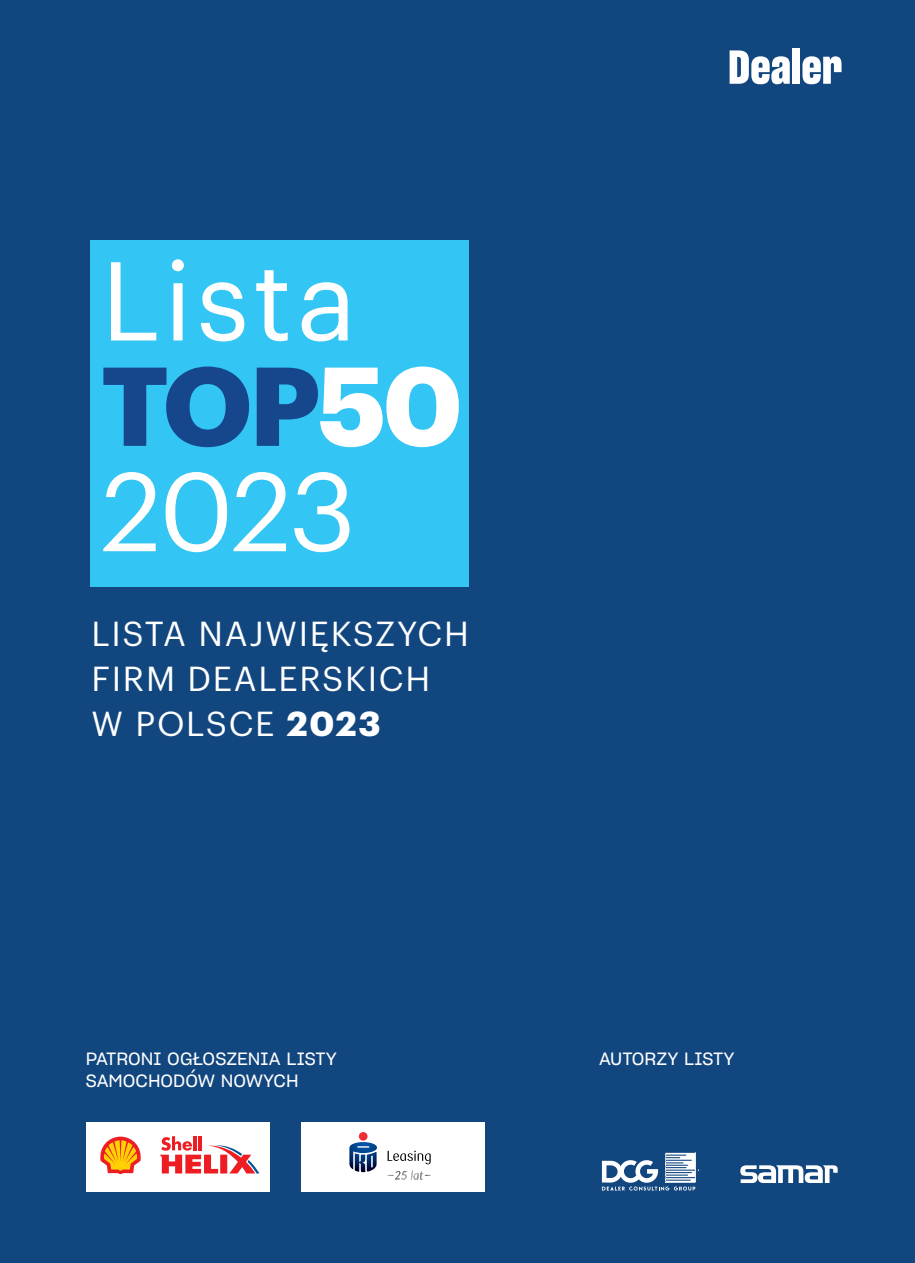
<style>
.page{position:relative;width:915px;height:1263px;background:#fff}
.page>*{position:absolute;margin:0;border:0;box-sizing:border-box;transform-origin:0 0}
.t1{font:109.35px/105.3px "Graphik";letter-spacing:.04em;color:#fff}
.t2{font:34.05px/45px "Graphik";letter-spacing:.05em;color:#fff}
.t3{font:17.55px "Sharp Grotesk Book 20";color:#fff}
.s1{font-weight:700;color:#16478c}
.s2{font-weight:700}
</style>
<div class="page">
<div style="left:0;top:0;width:914px;height:1263px;background:#12467f"></div>
<svg style="left:601px;top:1152px;width:98px;height:38px"></svg>
<svg style="left:740px;top:1165px;width:97px;height:18px"></svg>
<svg style="left:729px;top:50px;width:60px;height:34px"></svg>
<div style="left:792px;top:49px;width:7px;height:35px;background:#fff"></div>
<svg style="left:802px;top:56px;width:39px;height:28px"></svg>
<div style="left:90px;top:241px;width:378px;height:346px;background:#33c5f3"></div>
<div style="left:86px;top:1122px;width:183px;height:69px;background:#fff"></div>
<div style="left:301px;top:1122px;width:183px;height:69px;background:#fff"></div>
<svg style="left:100px;top:1136px;width:41px;height:39px"></svg>
<svg style="left:160px;top:1136px;width:99px;height:37px"></svg>
<svg style="left:387px;top:1151px;width:43px;height:13px"></svg>
<div style="left:359px;top:1132px;width:8px;height:9px;background:#ee2d34;border-radius:50%"></div>
<svg style="left:349px;top:1142px;width:28px;height:30px"></svg>
<svg style="left:387px;top:1171px;width:43px;height:8px"></svg>
<h1 class="t1" style="left:101px;top:239px;width:363px">Lista<br><span class="s1">TOP</span><span class="s2">50<br></span>2023</h1>
<h2 class="t2" style="left:91px;top:608px;width:379px">LISTA NAJWIĘKSZYCH<br>FIRM DEALERSKICH<br>W POLSCE <span class="s2">2023</span></h2>
<p class="t3" style="left:86px;top:1045px;width:252px">PATRONI OGŁOSZENIA LISTY</p>
<p class="t3" style="left:599px;top:1045px;width:137px">AUTORZY LISTY</p>
<p class="t3" style="left:86px;top:1067px;width:214px">SAMOCHODÓW NOWYCH</p>
</div>
